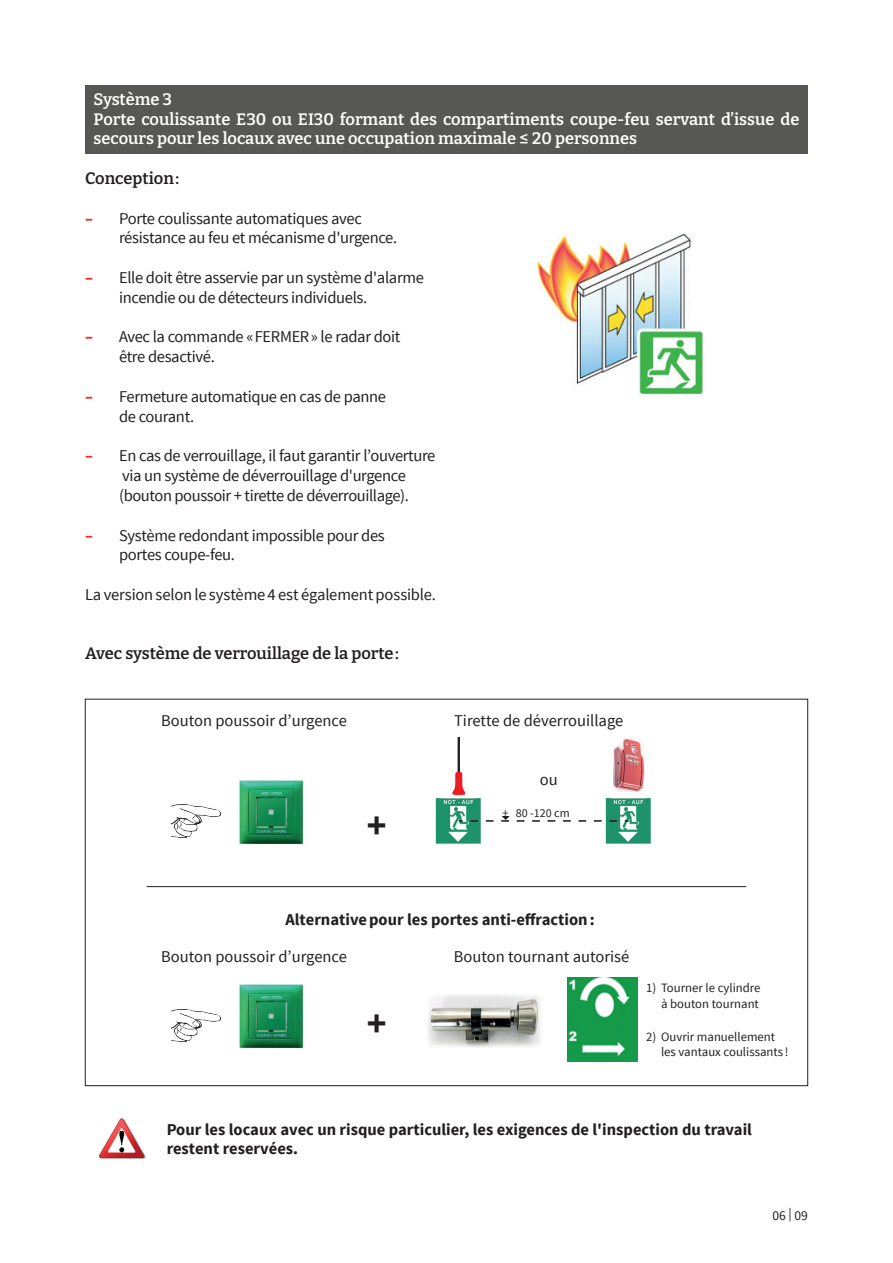
<style>
.page{position:relative;width:893px;height:1263px;background:#fff}
.page>*{position:absolute;margin:0;border:0;box-sizing:border-box;transform-origin:0 0}
.t1{font:700 37.5px "Source Sans Pro";color:#231f20}
.t2{font:16.5px/19.8px "Source Sans Pro";letter-spacing:-.02em;color:#231f20}
.t3{font:600 16.5px/19.8px "Bitter";color:#fff}
.t4{font:700 16.5px/19.8px "Source Sans Pro";color:#231f20}
.t5{font:16.5px "Source Sans Pro";color:#231f20}
.t6{font:600 16.5px "Bitter";color:#231f20}
.t7{font:13.5px "Source Sans Pro";color:#231f20}
.t8{font:12.75px/15.3px "Source Sans Pro";color:#231f20;text-align:right}
.t9{font:12px "Source Sans Pro";color:#231f20}
.s1{font-weight:700;color:#ee2e22}
</style>
<div class="page">
<div style="left:85px;top:85px;width:723px;height:28px;background:#575755"></div>
<div style="left:85px;top:105px;width:723px;height:48px;background:#575755"></div>
<img style="left:539px;top:234px;width:164px;height:163px">
<img style="left:100px;top:1119px;width:46px;height:40px">
<img style="left:436px;top:798px;width:45px;height:46px">
<img style="left:606px;top:798px;width:45px;height:46px">
<img style="left:613px;top:739px;width:31px;height:52px">
<hr style="left:458px;top:738px;width:2px;height:36px;background:#231f20">
<svg style="left:452px;top:772px;width:14px;height:23px"></svg>
<svg style="left:470px;top:816px;width:159px;height:6px"></svg>
<img style="left:239px;top:780px;width:65px;height:65px">
<img style="left:172px;top:805px;width:49px;height:33px">
<img style="left:428px;top:994px;width:112px;height:54px">
<img style="left:568px;top:978px;width:70px;height:83px">
<img style="left:239px;top:984px;width:65px;height:65px">
<img style="left:172px;top:1009px;width:49px;height:33px">
<hr style="left:147px;top:886px;width:599px;height:1px;background:#231f20">
<p class="t3" style="left:94px;top:89px;width:707px">Système 3<br>Porte coulissante E30 ou EI30 formant des compartiments coupe-feu servant d’issue de secours pour les locaux avec une occupation maximale ≤ 20 personnes</p>
<p class="t6" style="left:85px;top:168px;width:96px">Conception :</p>
<p class="t2" style="left:119px;top:209px;width:280px;text-indent:-34px"><span class="s1">–</span> Porte coulissante automatiques avec résistance au feu et mécanisme d'urgence.</p>
<p class="t2" style="left:119px;top:268px;width:306px;text-indent:-34px"><span class="s1">–</span> Elle doit être asservie par un système d'alarme incendie ou de détecteurs individuels.</p>
<p class="t2" style="left:119px;top:327px;width:283px;text-indent:-34px"><span class="s1">–</span> Avec la commande «FERMER» le radar doit être desactivé.</p>
<p class="t2" style="left:119px;top:387px;width:269px;text-indent:-34px"><span class="s1">–</span> Fermeture automatique en cas de panne de courant.</p>
<p class="t2" style="left:85px;top:446px;width:352px;text-align:center"><span class="s1">–</span> En cas de verrouillage, il faut garantir l’ouverture via un système de déverrouillage d'urgence<br>(bouton poussoir + tirette de déverrouillage).</p>
<p class="t2" style="left:119px;top:525px;width:267px;text-indent:-34px"><span class="s1">–</span> Système redondant impossible pour des portes coupe-feu.</p>
<p class="t2" style="left:85px;top:585px;width:352px">La version selon le système 4 est également possible.</p>
<p class="t6" style="left:85px;top:643px;width:315px">Avec système de verrouillage de la porte :</p>
<p class="t5" style="left:161px;top:710px;width:187px">Bouton poussoir d’urgence</p>
<p class="t5" style="left:454px;top:710px;width:171px">Tirette de déverrouillage</p>
<h1 class="t1" style="left:367px;top:801px;width:21px">+</h1>
<p class="t2" style="left:540px;top:770px;width:19px">ou</p>
<p class="t9" style="left:503px;top:805px;width:69px">+ 80 -120 cm</p>
<p class="t4" style="left:285px;top:910px;width:311px">Alternative pour les portes anti-effraction :</p>
<p class="t5" style="left:161px;top:946px;width:187px">Bouton poussoir d’urgence</p>
<h1 class="t1" style="left:367px;top:999px;width:21px">+</h1>
<p class="t5" style="left:454px;top:946px;width:177px">Bouton tournant autorisé</p>
<p class="t8" style="left:646px;top:980px;width:116px">1) Tourner le cylindre à bouton tournant</p>
<p class="t8" style="left:661px;top:1029px;width:129px;text-align:left;text-indent:-15px">2) Ouvrir manuellement les vantaux coulissants !</p>
<p class="t4" style="left:167px;top:1120px;width:587px">Pour les locaux avec un risque particulier, les exigences de l'inspection du travail restent reservées.</p>
<p class="t7" style="left:772px;top:1207px;width:37px">06 | 09</p>
</div>
